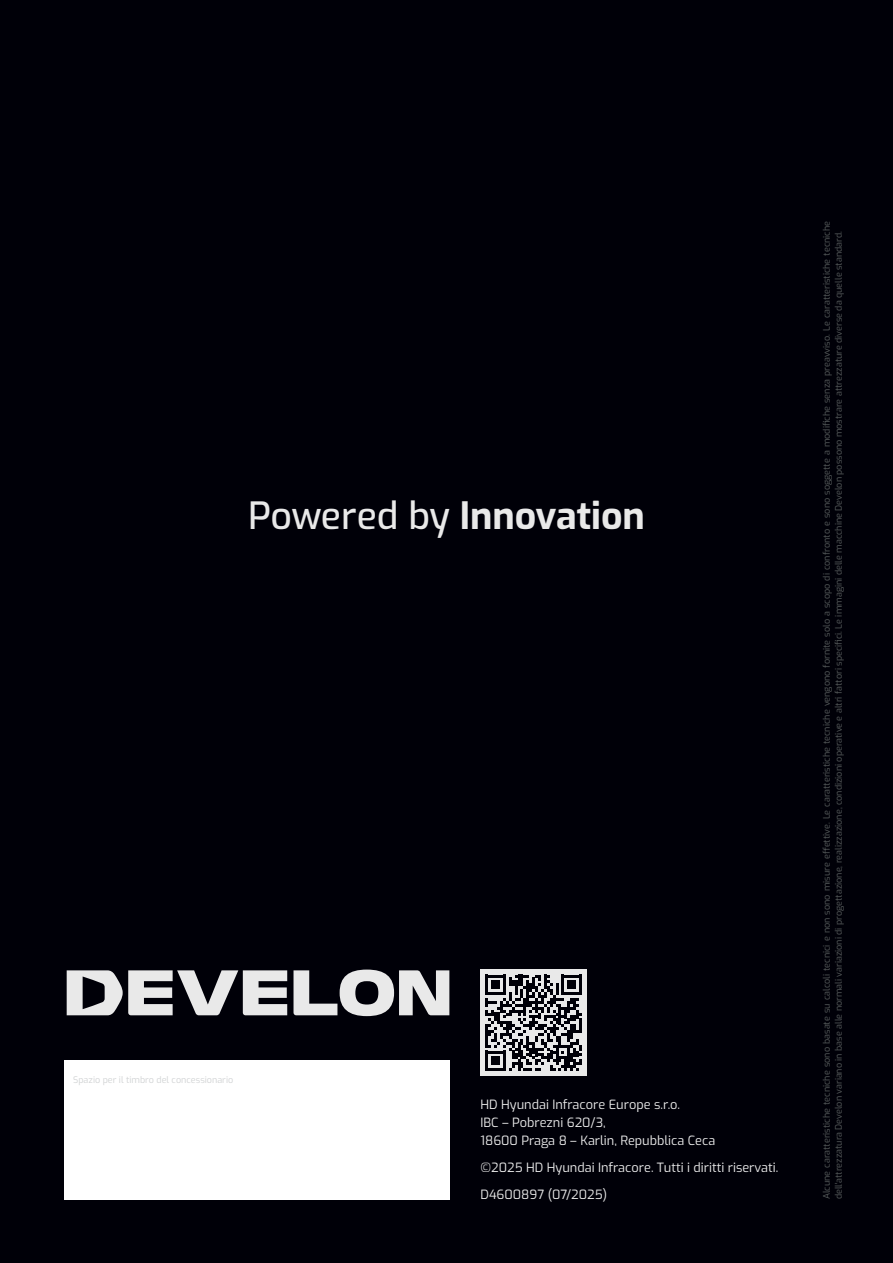
<style>
.page{position:relative;width:893px;height:1263px;background:#000008}
.page>*{position:absolute;margin:0;border:0;box-sizing:border-box;transform-origin:0 0}
.t1{font:700 37.5px "Exo";color:#e9e9e9}
.t2{font:12.75px/18px "Exo";color:#e9e9e9}
.t3{font:9px/12px "Exo";color:#595e5e}
.t4{font:9px "Exo";color:#d1d3d4}
.s1{font-weight:500}
</style>
<div class="page">
<svg style="left:67px;top:969px;width:382px;height:47px"></svg>
<div style="left:64px;top:1060px;width:385px;height:139px;background:#fff"></div>
<div style="left:480px;top:969px;width:107px;height:107px;background:#e9e9e9"></div>
<svg style="left:485px;top:974px;width:97px;height:97px"></svg>
<h1 class="t1" style="left:248px;top:488px;width:398px"><span class="s1">Powered by</span> Innovation</h1>
<p class="t4" style="left:73px;top:1073px;width:162px">Spazio per il timbro del concessionario</p>
<h2 class="t2" style="left:480px;top:1095px;width:236px">HD Hyundai Infracore Europe s.r.o.<br>IBC – Pobrezni 620/3,<br>18600 Praga 8 – Karlin, Repubblica Ceca</h2>
<h2 class="t2" style="left:480px;top:1153px;width:299px;line-height:27px">©2025 HD Hyundai Infracore. Tutti i diritti riservati.<br>D4600897 (07/2025)</h2>
<p class="t3" style="left:820px;top:1199px;width:979px;rotate:-90deg">Alcune caratteristiche tecniche sono basate su calcoli tecnici e non sono misure effettive. Le caratteristiche tecniche vengono fornite solo a scopo di confronto e sono soggette a modifiche senza preavviso. Le caratteristiche tecniche dell'attrezzatura Develon variano in base alle normali variazioni di progettazione, realizzazione, condizioni operative e altri fattori specifici. Le immagini delle macchine Develon possono mostrare attrezzature diverse da quelle standard.</p>
</div>
